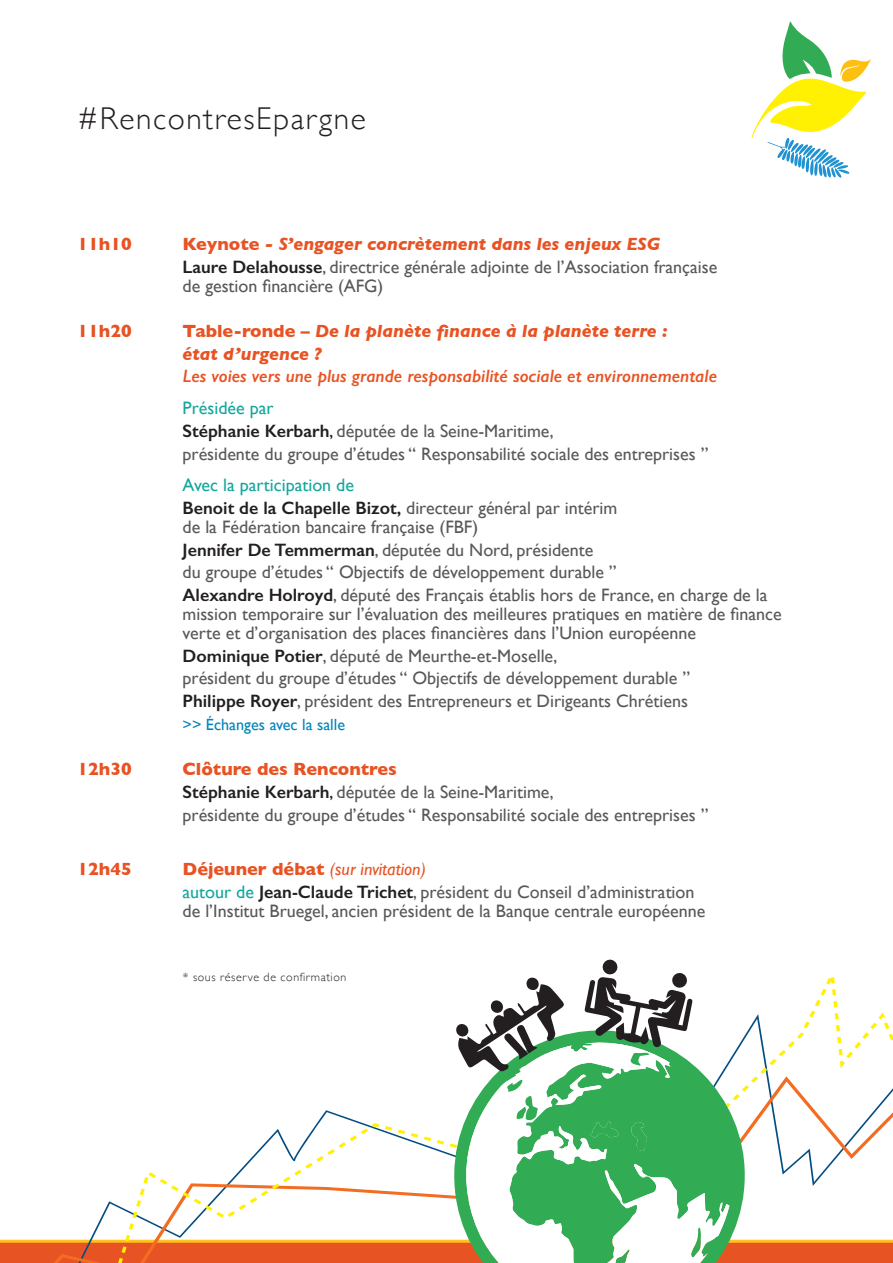
<style>
.page{position:relative;width:893px;height:1263px;background:#fff}
.page>*{position:absolute;margin:0;border:0;box-sizing:border-box;transform-origin:0 0}
.t1{font:300 31.5px "Gill Sans";letter-spacing:.05em;color:#231f20}
.t2{font:18px/18.9px "Gill Sans";color:#57585a}
.t3{font:italic 700 18px "Gill Sans";color:#e85323}
.t4{font:italic 600 18px "Gill Sans";color:#e85323}
.t5{font:700 18px "Gill Sans";color:#e85323}
.t6{font:18px "Gill Sans";color:#12a79d}
.t7{font:italic 18px "Gill Sans";color:#e85323}
.t8{font:16.2px "Gill Sans";color:#0085b9}
.t9{font:300 12px "Gill Sans";letter-spacing:.05em;color:#231f20}
.s1{font-style:normal}
.s2{font-weight:600;color:#231f20}
.s3{color:#231f20}
.s4{font-weight:700;font-style:normal}
.s5{color:#12a79d}
</style>
<div class="page">
<svg style="left:118px;top:977px;width:775px;height:250px"></svg>
<svg style="left:453px;top:1030px;width:292px;height:197px"></svg>
<svg style="left:463px;top:1040px;width:266px;height:187px;fill:#32ac54"></svg>
<svg style="left:631px;top:1121px;width:16px;height:30px"></svg>
<svg style="left:590px;top:1121px;width:29px;height:17px"></svg>
<svg style="left:0;top:1227px;width:893px;height:36px"></svg>
<svg style="left:507px;top:1080px;width:31px;height:40px"></svg>
<svg style="left:455px;top:977px;width:110px;height:95px"></svg>
<svg style="left:584px;top:959px;width:109px;height:107px"></svg>
<svg style="left:751px;top:21px;width:120px;height:157px"></svg>
<p class="t1" style="left:78px;top:94px;width:290px">#RencontresEpargne</p>
<p class="t5" style="left:78px;top:230px;width:56px">11h10</p>
<p class="t3" style="left:183px;top:233px;width:479px"><span class="s1">Keynote</span> - S’engager concrètement dans les enjeux ESG</p>
<p class="t2" style="left:183px;top:257px;width:536px"><span class="s2">Laure Delahousse</span>, directrice générale adjointe de l’Association française de gestion financière (AFG)</p>
<p class="t5" style="left:78px;top:317px;width:56px">11h20</p>
<p class="t3" style="left:183px;top:320px;width:486px"><span class="s1">Table-ronde –</span> De la planète finance à la planète terre :</p>
<p class="t3" style="left:183px;top:343px;width:141px">état d’urgence ?</p>
<p class="t4" style="left:183px;top:365px;width:536px">Les voies vers une plus grande responsabilité sociale et environnementale</p>
<p class="t6" style="left:183px;top:397px;width:93px">Présidée par</p>
<p class="t2" style="left:183px;top:421px;width:373px"><span class="s2">Stéphanie Kerbarh</span><span class="s3">,</span> députée de la Seine-Maritime,</p>
<p class="t2" style="left:183px;top:444px;width:527px">présidente du groupe d’études “ Responsabilité sociale des entreprises ”</p>
<p class="t6" style="left:183px;top:475px;width:173px">Avec la participation de</p>
<p class="t2" style="left:183px;top:498px;width:436px"><span class="s2">Benoit de la Chapelle Bizot,</span> directeur général par intérim de la Fédération bancaire française (FBF)</p>
<p class="t2" style="left:183px;top:540px;width:412px"><span class="s2">Jennifer De Temmerman</span>, députée du Nord, présidente</p>
<p class="t2" style="left:183px;top:563px;width:436px">du groupe d’études “ Objectifs de développement durable ”</p>
<p class="t2" style="left:183px;top:585px;width:601px"><span class="s2">Alexandre Holroyd</span>, député des Français établis hors de France, en charge de la mission temporaire sur l’évaluation des meilleures pratiques en matière de finance verte et d’organisation des places financières dans l’Union européenne</p>
<p class="t2" style="left:183px;top:646px;width:376px"><span class="s2">Dominique Potier</span>, député de Meurthe-et-Moselle,</p>
<p class="t2" style="left:183px;top:669px;width:509px">président du groupe d’études “ Objectifs de développement durable ”</p>
<p class="t2" style="left:183px;top:691px;width:507px"><span class="s2">Philippe Royer</span>, président des Entrepreneurs et Dirigeants Chrétiens</p>
<p class="t8" style="left:183px;top:715px;width:164px">&gt;&gt; Échanges avec la salle</p>
<p class="t5" style="left:78px;top:755px;width:56px">12h30</p>
<p class="t5" style="left:183px;top:755px;width:216px">Clôture des Rencontres</p>
<p class="t2" style="left:183px;top:782px;width:373px"><span class="s2">Stéphanie Kerbarh</span><span class="s3">,</span> députée de la Seine-Maritime,</p>
<p class="t2" style="left:183px;top:805px;width:527px">présidente du groupe d’études “ Responsabilité sociale des entreprises ”</p>
<p class="t5" style="left:78px;top:855px;width:56px">12h45</p>
<p class="t7" style="left:183px;top:859px;width:245px"><span class="s4">Déjeuner débat</span> (sur invitation)</p>
<p class="t2" style="left:183px;top:882px;width:524px"><span class="s5">autour de</span> <span class="s2">Jean-Claude Trichet</span>, président du Conseil d’administration de l’Institut Bruegel, ancien président de la Banque centrale européenne</p>
<p class="t9" style="left:183px;top:968px;width:165px">* sous réserve de confirmation</p>
</div>
